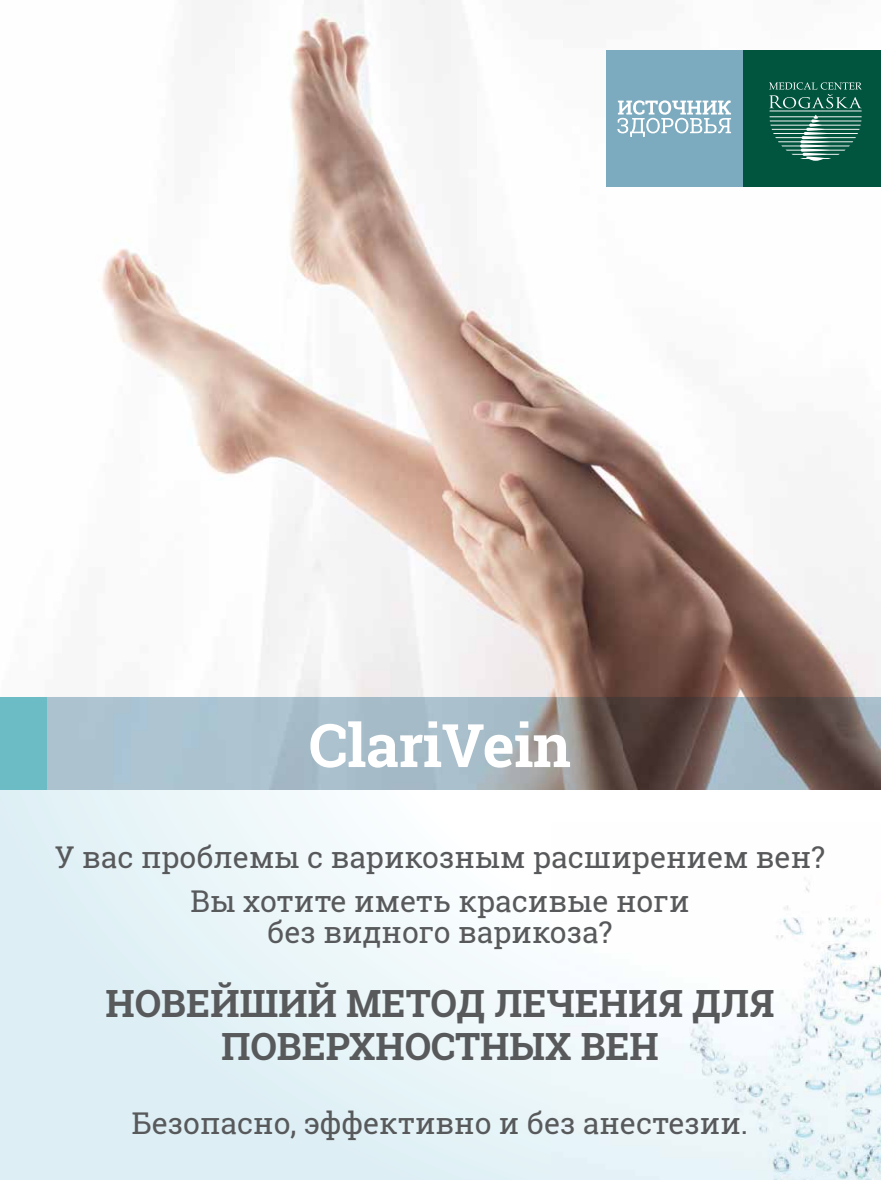
<style>
.page{position:relative;width:881px;height:1180px;background:#fff}
.page>*{position:absolute;margin:0;border:0;box-sizing:border-box;transform-origin:0 0}
.t1{font:700 60px "Roboto Slab";letter-spacing:-.01em;color:#fff}
.t2{font:700 37.5px/43.5px "Roboto Slab";color:#58595b;text-align:center}
.t3{font:30px/43.5px "Roboto Slab";color:#58595b;text-align:center}
</style>
<div class="page">
<svg style="left:0;top:789px;width:881px;height:391px"></svg>
<img style="left:552px;top:822px;width:329px;height:358px">
<img style="left:47px;top:0;width:834px;height:789px">
<div style="left:742px;top:51px;width:139px;height:136px;background:#01543d"></div>
<div style="left:606px;top:51px;width:136px;height:136px;background:#7caabe"></div>
<svg style="left:769px;top:82px;width:92px;height:79px"></svg>
<svg style="left:617px;top:100px;width:114px;height:37px"></svg>
<div style="left:0;top:697px;width:47px;height:92px;background:#6cbcc6"></div>
<h1 class="t1" style="left:309px;top:704px;width:263px">ClariVein</h1>
<p class="t3" style="left:55px;top:835px;width:771px">У вас проблемы с варикозным расширением вен?<br>Вы хотите иметь красивые ноги</p>
<p class="t3" style="left:267px;top:910px;width:347px">без видного варикоза?</p>
<p class="t2" style="left:105px;top:980px;width:670px">НОВЕЙШИЙ МЕТОД ЛЕЧЕНИЯ ДЛЯ<br>ПОВЕРХНОСТНЫХ ВЕН</p>
<p class="t3" style="left:132px;top:1100px;width:617px">Безопасно, эффективно и без анестезии.</p>
</div>
